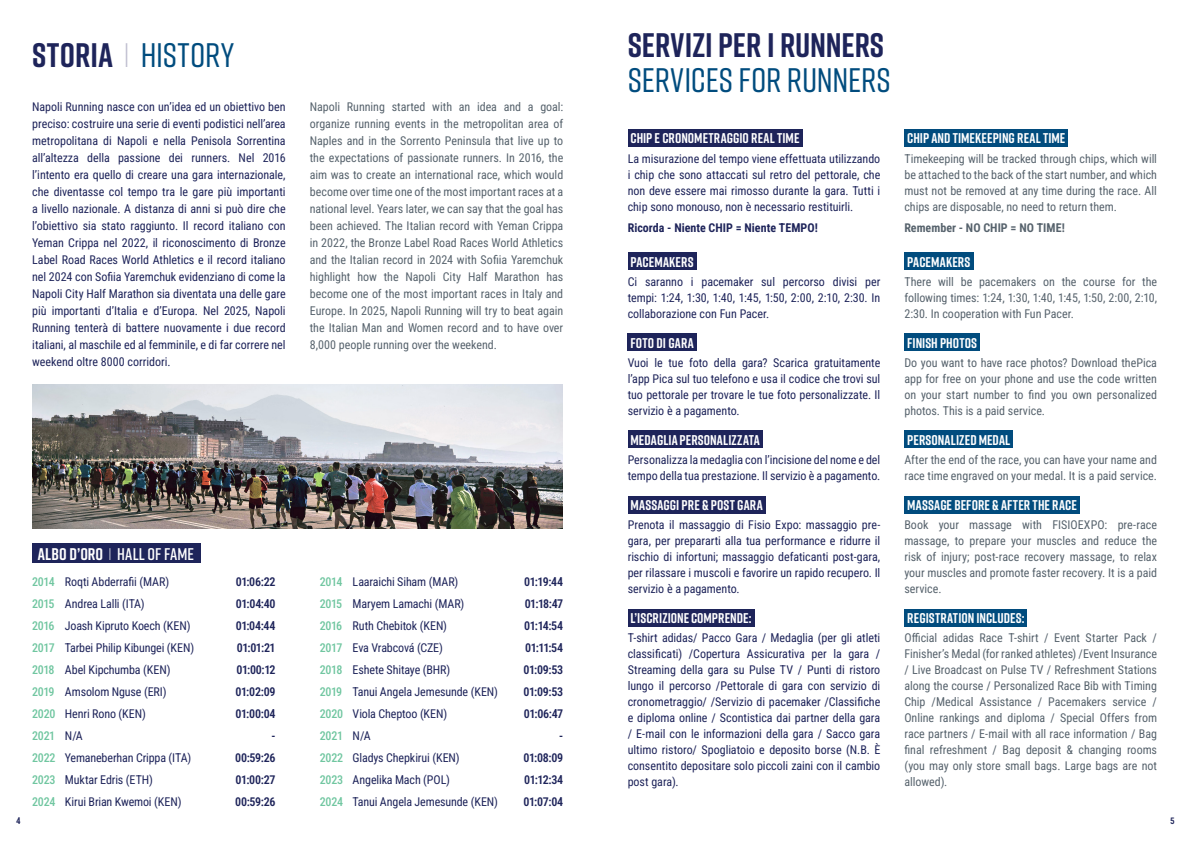
<style>
.page{position:relative;width:1191px;height:842px;background:#fff}
.page>*{position:absolute;margin:0;border:0;box-sizing:border-box;transform-origin:0 0}
.t1{font:500 34px "Rift";letter-spacing:-.005em;color:#014c7e}
.t2{font:700 34px "Rift";color:#1e245a}
.t3{font:600 16.9px "Rift";letter-spacing:.015em;color:#fff}
.t4{font:700 14.1px "Rift";letter-spacing:.005em;color:#fff}
.t5{font:12px/16px "Roboto Condensed";letter-spacing:-.005em;color:#1e245a;text-align:justify}
.t6{font:12px/16px "Roboto Condensed";color:#57636d;text-align:justify}
.t7{font:600 12px/22px "Roboto Condensed";letter-spacing:-.03em;color:#1e245a;text-align:right}
.t8{font:500 12px/22px "Roboto Condensed";letter-spacing:-.025em;color:#70c6a0;text-align:justify}
.t9{font:700 12px "Roboto Condensed";letter-spacing:.005em;color:#1e245a}
.t10{font:700 12px "Roboto Condensed";letter-spacing:.005em;color:#57636d}
.t11{font:600 9px "Roboto Condensed";color:#1e245a}
.s1{font-weight:700;color:#1e245a}
.s2{font-weight:300;color:#bebdcf}
.s3{font-weight:700}
.s4{font-weight:300}
</style>
<div class="page">
<div style="left:32px;top:543px;width:168px;height:20px;background:#1e245a"></div>
<div style="left:627px;top:130px;width:175px;height:17px;background:#1e245a"></div>
<div style="left:627px;top:253px;width:69px;height:17px;background:#1e245a"></div>
<div style="left:627px;top:334px;width:70px;height:17px;background:#1e245a"></div>
<div style="left:627px;top:431px;width:135px;height:17px;background:#1e245a"></div>
<div style="left:627px;top:496px;width:138px;height:17px;background:#1e245a"></div>
<div style="left:627px;top:609px;width:127px;height:17px;background:#1e245a"></div>
<div style="left:904px;top:130px;width:164px;height:17px;background:#014c7e"></div>
<div style="left:904px;top:253px;width:70px;height:17px;background:#014c7e"></div>
<div style="left:904px;top:334px;width:76px;height:17px;background:#014c7e"></div>
<div style="left:904px;top:431px;width:109px;height:17px;background:#014c7e"></div>
<div style="left:904px;top:496px;width:175px;height:17px;background:#014c7e"></div>
<div style="left:904px;top:609px;width:123px;height:17px;background:#014c7e"></div>
<img style="left:33px;top:385px;width:530px;height:143px">
<h1 class="t1" style="left:32px;top:31px;width:204px"><span class="s1">STORIA</span> <span class="s2">I</span> HISTORY</h1>
<p class="t5" style="left:32px;top:98px;width:255px;line-height:17px">Napoli Running nasce con un’idea ed un obiettivo ben preciso: costruire una serie di eventi podistici nell’area metropolitana di Napoli e nella Penisola Sorrentina all’altezza della passione dei runners. Nel 2016 l’intento era quello di creare una gara internazionale, che diventasse col tempo tra le gare più importanti a livello nazionale. A distanza di anni si può dire che l’obiettivo sia stato raggiunto. Il record italiano con Yeman Crippa nel 2022, il riconoscimento di Bronze Label Road Races World Athletics e il record italiano nel 2024 con Sofiia Yaremchuk evidenziano di come la Napoli City Half Marathon sia diventata una delle gare più importanti d’Italia e d’Europa. Nel 2025, Napoli Running tenterà di battere nuovamente i due record italiani, al maschile ed al femminile, e di far correre nel weekend oltre 8000 corridori.</p>
<p class="t6" style="left:310px;top:98px;width:255px;line-height:17px">Napoli Running started with an idea and a goal: organize running events in the metropolitan area of Naples and in the Sorrento Peninsula that live up to the expectations of passionate runners. In 2016, the aim was to create an international race, which would become over time one of the most important races at a national level. Years later, we can say that the goal has been achieved. The Italian record with Yeman Crippa in 2022, the Bronze Label Road Races World Athletics and the Italian record in 2024 with Sofiia Yaremchuk highlight how the Napoli City Half Marathon has become one of the most important races in Italy and Europe. In 2025, Napoli Running will try to beat again the Italian Man and Women record and to have over 8,000 people running over the weekend.</p>
<h2 class="t3" style="left:38px;top:542px;width:158px"><span class="s3">ALBO D’ORO</span> <span class="s4">I</span> HALL OF FAME</h2>
<p class="t5" style="left:65px;top:570px;width:131px;line-height:22px;text-align:left">Roqti Abderrafii (MAR)<br>Andrea Lalli (ITA)<br>Joash Kipruto Koech (KEN)<br>Tarbei Philip Kibungei (KEN)<br>Abel Kipchumba (KEN)<br>Amsolom Nguse (ERI)<br>Henri Rono (KEN)<br>N/A<br>Yemaneberhan Crippa (ITA)<br>Muktar Edris (ETH)<br>Kirui Brian Kwemoi (KEN)</p>
<p class="t5" style="left:353px;top:570px;width:147px;line-height:22px;text-align:left">Laaraichi Siham (MAR)<br>Maryem Lamachi (MAR)<br>Ruth Chebitok (KEN)<br>Eva Vrabcová (CZE)<br>Eshete Shitaye (BHR)<br>Tanui Angela Jemesunde (KEN)<br>Viola Cheptoo (KEN)<br>N/A<br>Gladys Chepkirui (KEN)<br>Angelika Mach (POL)<br>Tanui Angela Jemesunde (KEN)</p>
<p class="t8" style="left:32px;top:570px;width:25px">2014<br>2015<br>2016<br>2017<br>2018<br>2019<br>2020<br>2021<br>2022<br>2023<br>2024</p>
<p class="t8" style="left:320px;top:570px;width:25px">2014<br>2015<br>2016<br>2017<br>2018<br>2019<br>2020<br>2021<br>2022<br>2023<br>2024</p>
<p class="t7" style="left:235px;top:570px;width:42px">01:06:22<br>01:04:40<br>01:04:44<br>01:01:21<br>01:00:12<br>01:02:09<br>01:00:04 -<br>00:59:26<br>01:00:27<br>00:59:26</p>
<p class="t7" style="left:523px;top:570px;width:41px">01:19:44<br>01:18:47<br>01:14:54<br>01:11:54<br>01:09:53<br>01:09:53<br>01:06:47 -<br>01:08:09<br>01:12:34<br>01:07:04</p>
<h1 class="t2" style="left:627px;top:20px;width:258px">SERVIZI PER I RUNNERS</h1>
<h1 class="t1" style="left:627px;top:56px;width:264px">SERVICES FOR RUNNERS</h1>
<p class="t4" style="left:630px;top:128px;width:170px">CHIP E CRONOMETRAGGIO REAL TIME</p>
<p class="t5" style="left:627px;top:150px;width:254px">La misurazione del tempo viene effettuata utilizzando i chip che sono attaccati sul retro del pettorale, che non deve essere mai rimosso durante la gara. Tutti i chip sono monouso, non è necessario restituirli.</p>
<p class="t9" style="left:627px;top:220px;width:192px">Ricorda - Niente CHIP = Niente TEMPO!</p>
<p class="t4" style="left:630px;top:252px;width:65px">PACEMAKERS</p>
<p class="t5" style="left:627px;top:273px;width:254px">Ci saranno i pacemaker sul percorso divisi per tempi: 1:24, 1:30, 1:40, 1:45, 1:50, 2:00, 2:10, 2:30. In collaborazione con Fun Pacer.</p>
<p class="t4" style="left:630px;top:333px;width:65px">FOTO DI GARA</p>
<p class="t5" style="left:627px;top:354px;width:254px">Vuoi le tue foto della gara? Scarica gratuitamente l’app Pica sul tuo telefono e usa il codice che trovi sul tuo pettorale per trovare le tue foto personalizzate. Il servizio è a pagamento.</p>
<p class="t4" style="left:630px;top:430px;width:131px">MEDAGLIA PERSONALIZZATA</p>
<p class="t5" style="left:627px;top:451px;width:254px">Personalizza la medaglia con l’incisione del nome e del tempo della tua prestazione. Il servizio è a pagamento.</p>
<p class="t4" style="left:630px;top:495px;width:134px">MASSAGGI PRE &amp; POST GARA</p>
<p class="t5" style="left:627px;top:516px;width:254px">Prenota il massaggio di Fisio Expo: massaggio pre&shy;gara, per prepararti alla tua performance e ridurre il rischio di infortuni; massaggio defaticanti post-gara, per rilassare i muscoli e favorire un rapido recupero. Il servizio è a pagamento.</p>
<p class="t4" style="left:630px;top:608px;width:123px">L’ISCRIZIONE COMPRENDE:</p>
<p class="t5" style="left:627px;top:629px;width:254px">T-shirt adidas/ Pacco Gara / Medaglia (per gli atleti classificati) /Copertura Assicurativa per la gara / Streaming della gara su Pulse TV / Punti di ristoro lungo il percorso /Pettorale di gara con servizio di cronometraggio/ /Servizio di pacemaker /Classifiche e diploma online / Scontistica dai partner della gara / E-mail con le informazioni della gara / Sacco gara ultimo ristoro/ Spogliatoio e deposito borse (N.B. È consentito depositare solo piccoli zaini con il cambio post gara).</p>
<p class="t4" style="left:907px;top:128px;width:160px">CHIP AND TIMEKEEPING REAL TIME</p>
<p class="t6" style="left:904px;top:150px;width:254px">Timekeeping will be tracked through chips, which will be attached to the back of the start number, and which must not be removed at any time during the race. All chips are disposable, no need to return them.</p>
<p class="t10" style="left:904px;top:220px;width:162px">Remember - NO CHIP = NO TIME!</p>
<p class="t4" style="left:907px;top:252px;width:65px">PACEMAKERS</p>
<p class="t6" style="left:904px;top:273px;width:254px">There will be pacemakers on the course for the following times: 1:24, 1:30, 1:40, 1:45, 1:50, 2:00, 2:10, 2:30. In cooperation with Fun Pacer.</p>
<p class="t4" style="left:907px;top:333px;width:71px">FINISH PHOTOS</p>
<p class="t6" style="left:904px;top:354px;width:254px">Do you want to have race photos? Download thePica app for free on your phone and use the code written on your start number to find you own personalized photos. This is a paid service.</p>
<p class="t4" style="left:907px;top:430px;width:105px">PERSONALIZED MEDAL</p>
<p class="t6" style="left:904px;top:451px;width:254px">After the end of the race, you can have your name and race time engraved on your medal. It is a paid service.</p>
<p class="t4" style="left:907px;top:495px;width:171px">MASSAGE BEFORE &amp; AFTER THE RACE</p>
<p class="t6" style="left:904px;top:516px;width:254px">Book your massage with FISIOEXPO: pre-race massage, to prepare your muscles and reduce the risk of injury; post-race recovery massage, to relax your muscles and promote faster recovery. It is a paid service.</p>
<p class="t4" style="left:907px;top:608px;width:119px">REGISTRATION INCLUDES:</p>
<p class="t6" style="left:904px;top:629px;width:254px">Official adidas Race T-shirt / Event Starter Pack / Finisher’s Medal (for ranked athletes) /Event Insurance / Live Broadcast on Pulse TV / Refreshment Stations along the course / Personalized Race Bib with Timing Chip /Medical Assistance / Pacemakers service / Online rankings and diploma / Special Offers from race partners / E-mail with all race information / Bag final refreshment / Bag deposit &amp; changing rooms (you may only store small bags. Large bags are not allowed).</p>
<p class="t11" style="left:16px;top:814px;width:6px">4</p>
<p class="t11" style="left:1170px;top:814px;width:6px">5</p>
</div>
